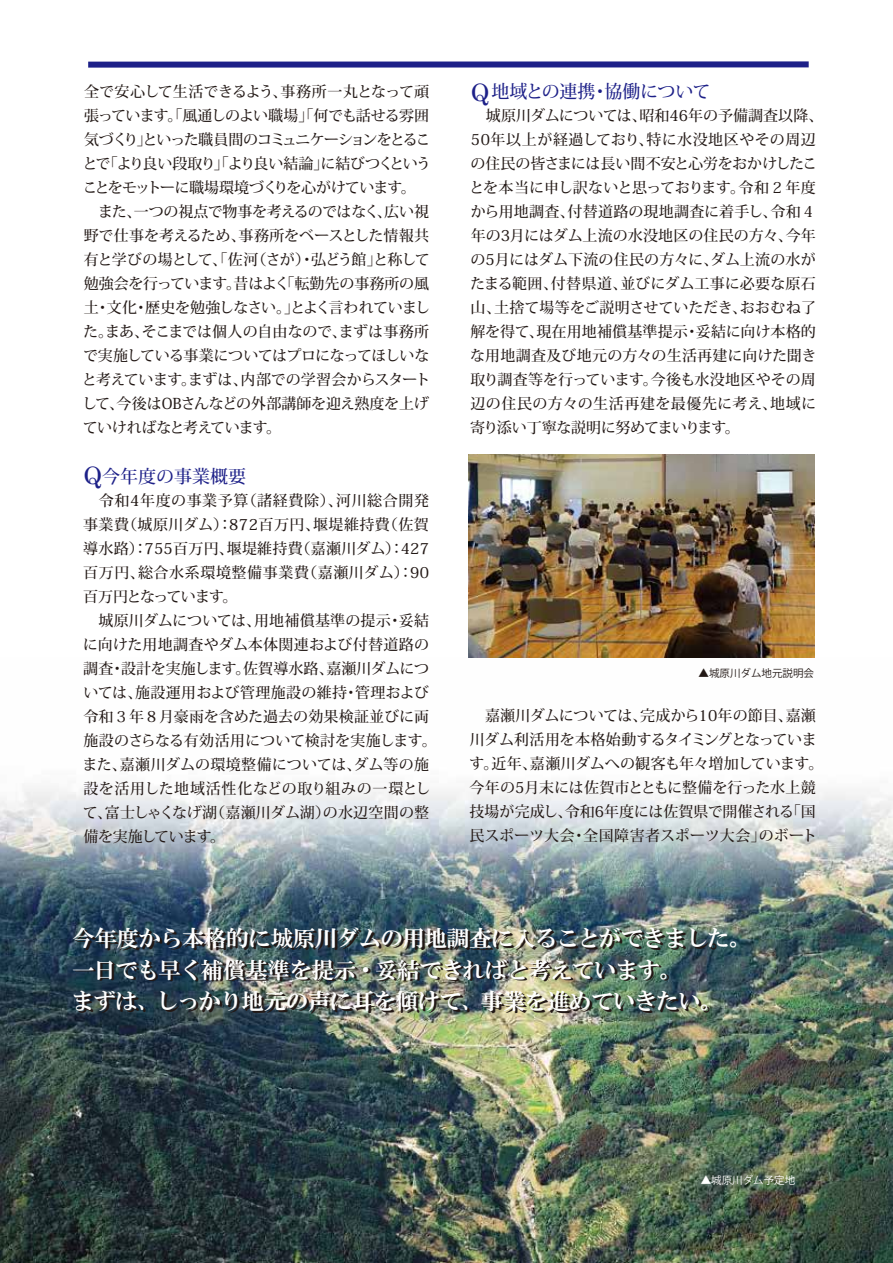
<style>
.page{position:relative;width:893px;height:1263px;background:#fff}
.page>*{position:absolute;margin:0;border:0;box-sizing:border-box;transform-origin:0 0}
.t1{font:22.5px/31.5px "HGS Mincho E";letter-spacing:-.025em;color:#fff}
.t2{font:22.5px "HGS Mincho E";color:#221815}
.t3{font:500 18px "Koz Min Pro";color:#1d2088}
.t4{font:500 15px/24px "Koz Min Pro";color:#221815}
.t5{font:500 15px/24px "Koz Min Pro";letter-spacing:-.035em;color:#221815}
.t6{font:10.5px "Koz Go Pro";color:#221815}
.t7{font:10.5px "Koz Go Pro";color:#fff}
.s1{font-family:"Century";font-weight:400;font-size:24px}
</style>
<div class="page">
<img style="left:0;top:657px;width:893px;height:606px">
<div style="left:88px;top:61px;width:721px;height:7px;background:#1d2088"></div>
<img style="left:469px;top:454px;width:346px;height:203px">
<img style="left:767px;top:1239px;width:126px;height:24px">
<p class="t5" style="left:82px;top:79px;width:351px">全で安心して生活できるよう、事務所一丸となって頑張っています。「風通しのよい職場」「何でも話せる雰囲気づくり」といった職員間のコミュニケーションをとることで「より良い段取り」「より良い結論」に結びつくということをモットーに職場環境づくりを心がけています。　また、一つの視点で物事を考えるのではなく、広い視野で仕事を考えるため、事務所をベースとした情報共有と学びの場として、「佐河（さが）・弘どう館」と称して勉強会を行っています。昔はよく「転勤先の事務所の風土・文化・歴史を勉強しなさい。」とよく言われていました。まあ、そこまでは個人の自由なので、まずは事務所で実施している事業についてはプロになってほしいなと考えています。まずは、内部での学習会からスタートして、今後はOBさんなどの外部講師を迎え熟度を上げていければなと考えています。</p>
<p class="t3" style="left:83px;top:464px;width:164px"><span class="s1">Q</span>今年度の事業概要</p>
<p class="t4" style="left:83px;top:488px;width:356px">　令和4年度の事業予算（諸経費除）、河川総合開発事業費（城原川ダム）：872百万円、堰堤維持費（佐賀導水路）：755百万円、堰堤維持費（嘉瀬川ダム）：427百万円、総合水系環境整備事業費（嘉瀬川ダム）：90百万円となっています。<br>　城原川ダムについては、用地補償基準の提示・妥結に向けた用地調査やダム本体関連および付替道路の調査・設計を実施します。佐賀導水路、嘉瀬川ダムについては、施設運用および管理施設の維持・管理および令和３年８月豪雨を含めた過去の効果検証並びに両施設のさらなる有効活用について検討を実施します。また、嘉瀬川ダムの環境整備については、ダム等の施設を活用した地域活性化などの取り組みの一環として、富士しゃくなげ湖（嘉瀬川ダム湖）の水辺空間の整備を実施しています。</p>
<p class="t3" style="left:471px;top:79px;width:241px"><span class="s1">Q</span>地域との連携・協働について</p>
<p class="t4" style="left:469px;top:103px;width:356px">　城原川ダムについては、昭和46年の予備調査以降、<br>50年以上が経過しており、特に水没地区やその周辺の住民の皆さまには長い間不安と心労をおかけしたことを本当に申し訳ないと思っております。令和２年度から用地調査、付替道路の現地調査に着手し、令和４年の3月にはダム上流の水没地区の住民の方々、今年の5月にはダム下流の住民の方々に、ダム上流の水がたまる範囲、付替県道、並びにダム工事に必要な原石山、土捨て場等をご説明させていただき、おおむね了解を得て、現在用地補償基準提示・妥結に向け本格的な用地調査及び地元の方々の生活再建に向けた聞き取り調査等を行っています。今後も水没地区やその周辺の住民の方々の生活再建を最優先に考え、地域に寄り添い丁寧な説明に努めてまいります。</p>
<p class="t6" style="left:699px;top:666px;width:117px">▲城原川ダム地元説明会</p>
<p class="t4" style="left:470px;top:703px;width:355px">　嘉瀬川ダムについては、完成から10年の節目、嘉瀬川ダム利活用を本格始動するタイミングとなっています。近年、嘉瀬川ダムへの観客も年々増加しています。今年の5月末には佐賀市とともに整備を行った水上競技場が完成し、令和6年度には佐賀県で開催される「国民スポーツ大会・全国障害者スポーツ大会」のボート</p>
<h1 class="t1" style="left:72px;top:922px;width:681px">今年度から本格的に城原川ダムの用地調査に入ることができました。一日でも早く補償基準を提示・妥結できればと考えています。<br>まずは、しっかり地元の声に耳を傾けて、事業を進めていきたい。</h1>
<h1 class="t2" style="left:710px;top:928px;width:24px">。</h1>
<p class="t7" style="left:701px;top:1173px;width:96px">▲城原川ダム予定地</p>
</div>
